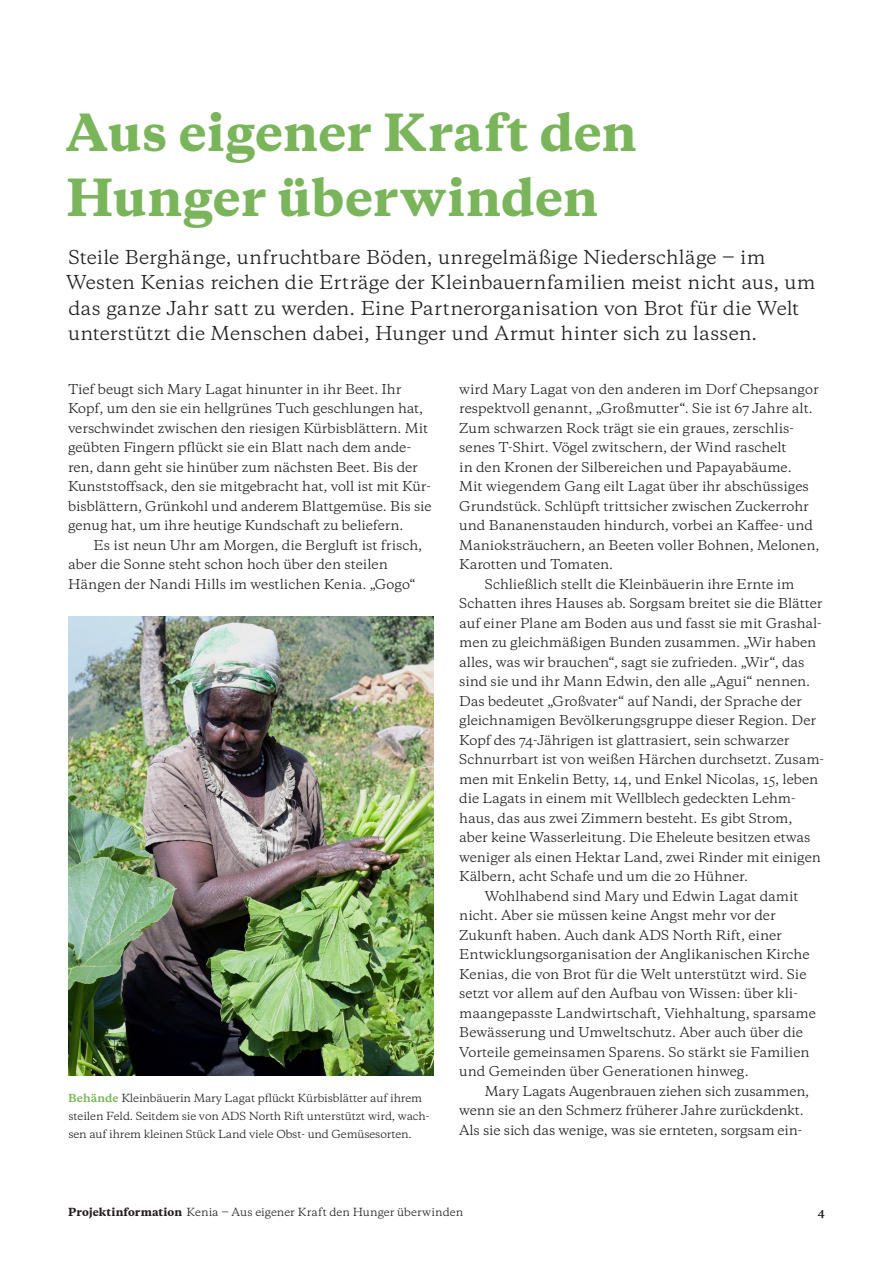
<style>
.page{position:relative;width:893px;height:1263px;background:#fff}
.page>*{position:absolute;margin:0;border:0;box-sizing:border-box;transform-origin:0 0}
.Projektinfo_Überschrift__32pt_ZAB_43pt{font:800 48px "Galaxie Copernicus";letter-spacing:.005em;color:#7ab55b}
.Projektinfo_Einleitungstext_12pt_ZAB_17p{font:18px/25.5px "Galaxie Copernicus";color:#231f20}
.Projektinfo_Fließtext_8_5pt_ZAB_13_pt_mi{font:12.75px/19.5px "Galaxie Copernicus";letter-spacing:-.005em;color:#231f20}
.Projektinfo_Fließtext_8_5pt_ZAB_13_pt{font:12.75px/19.5px "Galaxie Copernicus";letter-spacing:-.005em;color:#231f20}
.Projektinfo_Bildunterschrift__7pt_ZAB_12{font:10.5px/18px "Galaxie Copernicus";letter-spacing:-.01em;color:#231f20}
.t1{font:700 10.5px "Galaxie Copernicus";color:#231f20}
.s1{font-weight:700;color:#7ab55b}
.s2{font-weight:800}
</style>
<div class="page">
<img style="left:68px;top:617px;width:366px;height:459px">
<p class="Projektinfo_Überschrift__32pt_ZAB_43pt" style="left:66px;top:101px;width:573px">Aus eigener Kraft den</p>
<p class="Projektinfo_Überschrift__32pt_ZAB_43pt" style="left:66px;top:166px;width:534px">Hunger überwinden</p>
<p class="Projektinfo_Einleitungstext_12pt_ZAB_17p" style="left:66px;top:244px;width:751px">Steile Berghänge, unfruchtbare Böden, unregelmäßige Niederschläge ‒ im Westen Kenias reichen die Erträge der Kleinbauernfamilien meist nicht aus, um das ganze Jahr satt zu werden. Eine Partnerorganisation von Brot für die Welt unterstützt die Menschen dabei, Hunger und Armut hinter sich zu lassen.</p>
<p class="Projektinfo_Fließtext_8_5pt_ZAB_13_pt" style="left:68px;top:379px;width:365px">Tief beugt sich Mary Lagat hinunter in ihr Beet. Ihr Kopf, um den sie ein hellgrünes Tuch geschlungen hat, verschwindet zwischen den riesigen Kürbisblättern. Mit geübten Fingern pflückt sie ein Blatt nach dem ande&shy;ren, dann geht sie hinüber zum nächsten Beet. Bis der Kunststoffsack, den sie mitgebracht hat, voll ist mit Kür&shy;bisblättern, Grünkohl und anderem Blattgemüse. Bis sie genug hat, um ihre heutige Kundschaft zu beliefern.</p>
<p class="Projektinfo_Fließtext_8_5pt_ZAB_13_pt_mi" style="left:68px;top:535px;width:356px;text-indent:26px">Es ist neun Uhr am Morgen, die Bergluft ist frisch, aber die Sonne steht schon hoch über den steilen<br>Hängen der Nandi Hills im westlichen Kenia. „Gogo“</p>
<p class="Projektinfo_Bildunterschrift__7pt_ZAB_12" style="left:68px;top:1089px;width:363px"><span class="s1">Behände</span> Kleinbäuerin Mary Lagat pflückt Kürbisblätter auf ihrem steilen Feld. Seitdem sie von ADS North Rift unterstützt wird, wach&shy;sen auf ihrem kleinen Stück Land viele Obst- und Gemüsesorten.</p>
<p class="Projektinfo_Fließtext_8_5pt_ZAB_13_pt_mi" style="left:459px;top:379px;width:362px">wird Mary Lagat von den anderen im Dorf Chepsangor respektvoll genannt, „Großmutter“. Sie ist 67 Jahre alt.<br>Zum schwarzen Rock trägt sie ein graues, zerschlis&shy;senes T-Shirt. Vögel zwitschern, der Wind raschelt<br>in den Kronen der Silbereichen und Papayabäume.<br>Mit wiegendem Gang eilt Lagat über ihr abschüssiges Grundstück. Schlüpft trittsicher zwischen Zuckerrohr und Bananenstauden hindurch, vorbei an Kaffee- und Manioksträuchern, an Beeten voller Bohnen, Melonen, Karotten und Tomaten.</p>
<p class="Projektinfo_Fließtext_8_5pt_ZAB_13_pt_mi" style="left:459px;top:574px;width:366px;text-indent:26px">Schließlich stellt die Kleinbäuerin ihre Ernte im Schatten ihres Hauses ab. Sorgsam breitet sie die Blätter auf einer Plane am Boden aus und fasst sie mit Grashal&shy;men zu gleichmäßigen Bunden zusammen. „Wir haben alles, was wir brauchen“, sagt sie zufrieden. „Wir“, das sind sie und ihr Mann Edwin, den alle „Agui“ nennen.<br>Das bedeutet „Großvater“ auf Nandi, der Sprache der gleichnamigen Bevölkerungsgruppe dieser Region. Der Kopf des 74-Jährigen ist glattrasiert, sein schwarzer Schnurrbart ist von weißen Härchen durchsetzt. Zusam&shy;men mit Enkelin Betty, 14, und Enkel Nicolas, 15, leben die Lagats in einem mit Wellblech gedeckten Lehm&shy;haus, das aus zwei Zimmern besteht. Es gibt Strom, aber keine Wasserleitung. Die Eheleute besitzen etwas weniger als einen Hektar Land, zwei Rinder mit einigen Kälbern, acht Schafe und um die 20 Hühner.</p>
<p class="Projektinfo_Fließtext_8_5pt_ZAB_13_pt_mi" style="left:459px;top:886px;width:358px;text-indent:26px">Wohlhabend sind Mary und Edwin Lagat damit nicht. Aber sie müssen keine Angst mehr vor der Zukunft haben. Auch dank ADS North Rift, einer Entwicklungsorganisation der Anglikanischen Kirche Kenias, die von Brot für die Welt unterstützt wird. Sie setzt vor allem auf den Aufbau von Wissen: über kli&shy;maangepasste Landwirtschaft, Viehhaltung, sparsame Bewässerung und Umweltschutz. Aber auch über die Vorteile gemeinsamen Sparens. So stärkt sie Familien und Gemeinden über Generationen hinweg.</p>
<p class="Projektinfo_Fließtext_8_5pt_ZAB_13_pt_mi" style="left:459px;top:1081px;width:352px;text-indent:26px">Mary Lagats Augenbrauen ziehen sich zusammen, wenn sie an den Schmerz früherer Jahre zurückdenkt.<br>Als sie sich das wenige, was sie ernteten, sorgsam ein-</p>
<p class="Projektinfo_Bildunterschrift__7pt_ZAB_12" style="left:68px;top:1203px;width:397px"><span class="s2">Projektinformation</span> Kenia ‒ Aus eigener Kraft den Hunger überwinden</p>
<p class="t1" style="left:818px;top:1205px;width:9px">4</p>
</div>
